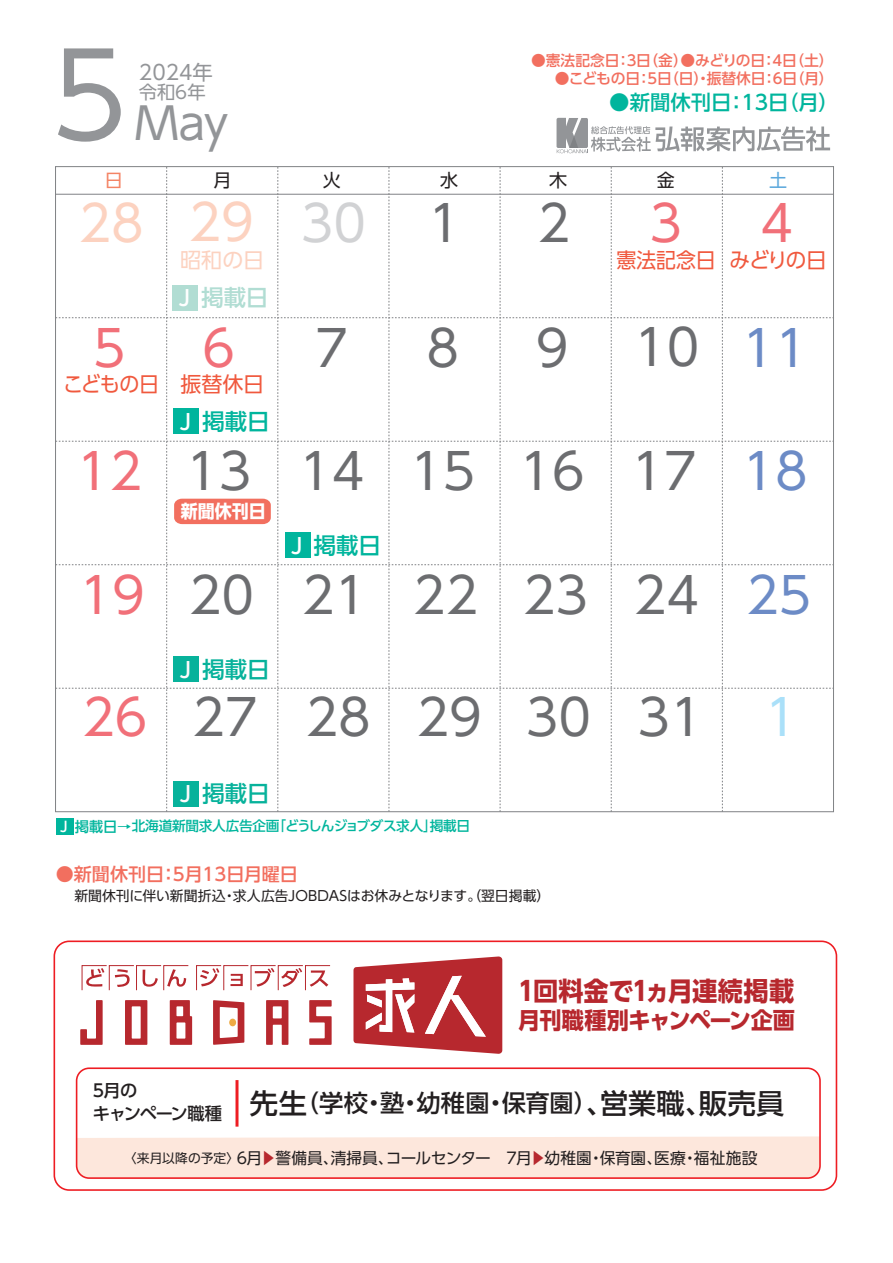
<style>
.page{position:relative;width:893px;height:1263px;background:#fff}
.page>*{position:absolute;margin:0;border:0;box-sizing:border-box;transform-origin:0 0}
.t1{font:115.95px "UD Shin Go Pro";color:#939598}
.t2{font:49.5px "UD Shin Go Pro";color:#6c6d70}
.t3{font:49.5px "UD Shin Go Pro";color:#fcd2c0}
.t4{font:49.5px "UD Shin Go Pro";color:#f17079}
.t5{font:49.5px "UD Shin Go Pro";color:#aae0f9}
.t6{font:44.1px "UD Shin Go Pro";color:#939598}
.t7{font:700 26.25px "UD Shin Go Pro";letter-spacing:-.01em;color:#b7282e;scale:.96 1}
.t8{font:500 24px "UD Shin Go Pro";letter-spacing:.01em;color:#231f20}
.t9{font:700 23.1px "UD Shin Go Pro";letter-spacing:-.03em;color:#b7282e;scale:.96 1}
.t10{font:500 22.5px "UD Shin Go Pro";letter-spacing:-.005em;color:#00b59d}
.t11{font:500 22.5px "UD Shin Go Pro";letter-spacing:-.005em;color:#07b29b}
.t12{font:500 22.5px "UD Shin Go Pro";color:#b1ddd3}
.t13{font:21px "UD Shin Go Pro";letter-spacing:-.015em;color:#f0593e;scale:.95 1}
.t14{font:21px "UD Shin Go Pro";letter-spacing:-.015em;color:#f0593e}
.t15{font:21px "UD Shin Go Pro";color:#fcd2c0}
.t16{font:500 20.4px "UD Shin Go Pro";color:#00b59d}
.t17{font:20.4px "UD Shin Go Pro";color:#939598}
.t18{font:18.3px "UD Shin Go Pro";color:#939598}
.t19{font:500 18.15px "UD Shin Go Pro";letter-spacing:-.01em;color:#f26f5f}
.t20{font:18px "UD Shin Go Pro";color:#231f20}
.t21{font:700 18px "UD Shin Go Pro";color:#fff;scale:.95 1}
.t22{font:18px "UD Shin Go Pro";color:#f48465}
.t23{font:18px "UD Shin Go Pro";color:#5ba8dc}
.t24{font:500 17.25px/22.4px "UD Shin Go Pro";letter-spacing:-.07em;color:#231f20}
.t25{font:15.75px "UD Shin Go Pro";letter-spacing:-.02em;color:#231f20}
.t26{font:500 14.7px "UD Shin Go Pro";letter-spacing:-.01em;color:#f26f5f}
.t27{font:13.8px "UD Shin Go Pro";letter-spacing:-.01em;color:#231f20}
.t28{font:500 13.65px "UD Shin Go Pro";letter-spacing:-.02em;color:#00b59d}
.s1{color:#d1d2d4}
.s2{font-size:21.45px;color:#fff}
.s3{color:#6c8bc6}
.s4{color:#f17079}
.s5{font-size:21.45px;color:#fefafc}
.s6{font-size:14.25px;color:#fff}
.s7{font-size:14.25px}
.s8{font-size:12.75px}
.s9{color:#b7282e}
.s10{font-size:27.9px}
</style>
<div class="page">
<svg style="left:56px;top:167px;width:777px;height:645px"></svg>
<div style="left:174px;top:409px;width:25px;height:25px;background:#00b59d"></div>
<div style="left:285px;top:533px;width:26px;height:25px;background:#00b59d"></div>
<div style="left:174px;top:781px;width:25px;height:25px;background:#07b29b"></div>
<div style="left:174px;top:657px;width:25px;height:25px;background:#07b29b"></div>
<div style="left:56px;top:818px;width:17px;height:16px;background:#00b59d"></div>
<div style="left:77px;top:1136px;width:741px;height:42px;background:#fde7dc"></div>
<svg style="left:196px;top:965px;width:135px;height:26px"></svg>
<svg style="left:81px;top:965px;width:108px;height:26px"></svg>
<svg style="left:125px;top:1000px;width:22px;height:45px"></svg>
<svg style="left:170px;top:1000px;width:22px;height:45px"></svg>
<svg style="left:213px;top:1000px;width:31px;height:45px"></svg>
<svg style="left:266px;top:1000px;width:22px;height:45px"></svg>
<svg style="left:309px;top:1000px;width:23px;height:45px"></svg>
<svg style="left:80px;top:1000px;width:23px;height:45px"></svg>
<svg style="left:353px;top:956px;width:149px;height:98px"></svg>
<div style="left:54px;top:940px;width:783px;height:251px;border:2px solid #ee1d23;border-radius:15px"></div>
<div style="left:76px;top:1067px;width:745px;height:112px;border:2px solid #ee1d23;border-radius:13px"></div>
<hr style="left:235px;top:1080px;width:3px;height:46px;background:#ee1d23">
<div style="left:173px;top:285px;width:25px;height:25px;background:#b1ddd3"></div>
<svg style="left:557px;top:118px;width:273px;height:35px"></svg>
<h1 class="t1" style="left:51px;top:2px;width:78px">5</h1>
<p class="t17" style="left:139px;top:56px;width:76px">2024年</p>
<p class="t18" style="left:139px;top:77px;width:68px">令和6年</p>
<p class="t6" style="left:135px;top:87px;width:94px">May</p>
<p class="t26" style="left:531px;top:49px;width:304px">●憲法記念日：3日（金）●みどりの日：4日（土）</p>
<p class="t26" style="left:555px;top:67px;width:280px">●こどもの日：5日（日）・振替休日：6日（月）</p>
<p class="t16" style="left:609px;top:86px;width:231px">●新聞休刊日：13日（月）</p>
<p class="t22" style="left:105px;top:165px;width:19px">日</p>
<p class="t20" style="left:213px;top:165px;width:19px">月</p>
<p class="t20" style="left:323px;top:165px;width:19px">火</p>
<p class="t20" style="left:440px;top:165px;width:19px">水</p>
<p class="t20" style="left:549px;top:165px;width:19px">木</p>
<p class="t20" style="left:657px;top:165px;width:19px">金</p>
<p class="t23" style="left:769px;top:165px;width:19px">土</p>
<p class="t3" style="left:78px;top:183px;width:289px">28 29 <span class="s1">30</span></p>
<p class="t2" style="left:428px;top:183px;width:34px">1</p>
<p class="t2" style="left:538px;top:183px;width:34px">2</p>
<p class="t4" style="left:649px;top:183px;width:34px">3</p>
<p class="t4" style="left:760px;top:183px;width:34px">4</p>
<p class="t15" style="left:180px;top:243px;width:85px">昭和の日</p>
<p class="t12" style="left:179px;top:279px;width:91px"><span class="s2">J</span> 掲載日</p>
<p class="t13" style="left:616px;top:243px;width:106px">憲法記念日</p>
<p class="t14" style="left:729px;top:243px;width:99px">みどりの日</p>
<p class="t4" style="left:93px;top:308px;width:34px">5</p>
<p class="t4" style="left:202px;top:308px;width:34px">6</p>
<p class="t2" style="left:316px;top:308px;width:34px">7</p>
<p class="t2" style="left:427px;top:308px;width:34px">8</p>
<p class="t2" style="left:536px;top:308px;width:34px">9</p>
<p class="t2" style="left:634px;top:307px;width:175px">10 <span class="s3">11</span></p>
<p class="t13" style="left:63px;top:367px;width:213px">こどもの日 振替休日</p>
<p class="t10" style="left:180px;top:403px;width:91px"><span class="s2">J</span> 掲載日</p>
<p class="t2" style="left:77px;top:431px;width:732px"><span class="s4">12</span> 13 14 15 16 17 <span class="s3">18</span></p>
<p class="t21" style="left:181px;top:497px;width:91px">新聞休刊日</p>
<p class="t10" style="left:291px;top:527px;width:91px"><span class="s2">J</span> 掲載日</p>
<p class="t2" style="left:79px;top:555px;width:734px"><span class="s4">19</span> 20 21 22 23 24 <span class="s3">25</span></p>
<p class="t11" style="left:180px;top:651px;width:91px"><span class="s5">J</span> 掲載日</p>
<p class="t2" style="left:82px;top:677px;width:622px"><span class="s4">26</span> 27 28 29 30 31</p>
<p class="t5" style="left:765px;top:677px;width:34px">1</p>
<p class="t11" style="left:180px;top:775px;width:91px"><span class="s5">J</span> 掲載日</p>
<p class="t28" style="left:60px;top:815px;width:411px"><span class="s6">J</span> <span class="s7">掲載日→</span>北海道新聞求人広告企画「どうしんジョブダス求人」掲載日</p>
<p class="t19" style="left:56px;top:860px;width:244px">●新聞休刊日：5月13日月曜日</p>
<p class="t27" style="left:74px;top:884px;width:478px">新聞休刊に伴い新聞折込・求人広告JOBDASはお休みとなります。（翌日掲載）</p>
<p class="t7" style="left:518px;top:969px;width:289px">1回料金で1ヵ月連続掲載</p>
<p class="t9" style="left:518px;top:1001px;width:290px">月刊職種別キャンペーン企画</p>
<p class="t24" style="left:93px;top:1079px;width:131px">5月の<br>キャンペーン職種</p>
<p class="t25" style="left:124px;top:1145px;width:635px"><span class="s8">〈来月以降の予定〉</span>6月<span class="s9">▶</span>警備員、清掃員、コールセンター　7月<span class="s9">▶</span>幼稚園・保育園、医療・福祉施設</p>
<p class="t8" style="left:250px;top:1083px;width:536px"><span class="s10">先生</span>（学校・塾・幼稚園・保育園）<span class="s10">、営業職、販売員</span></p>
</div>
